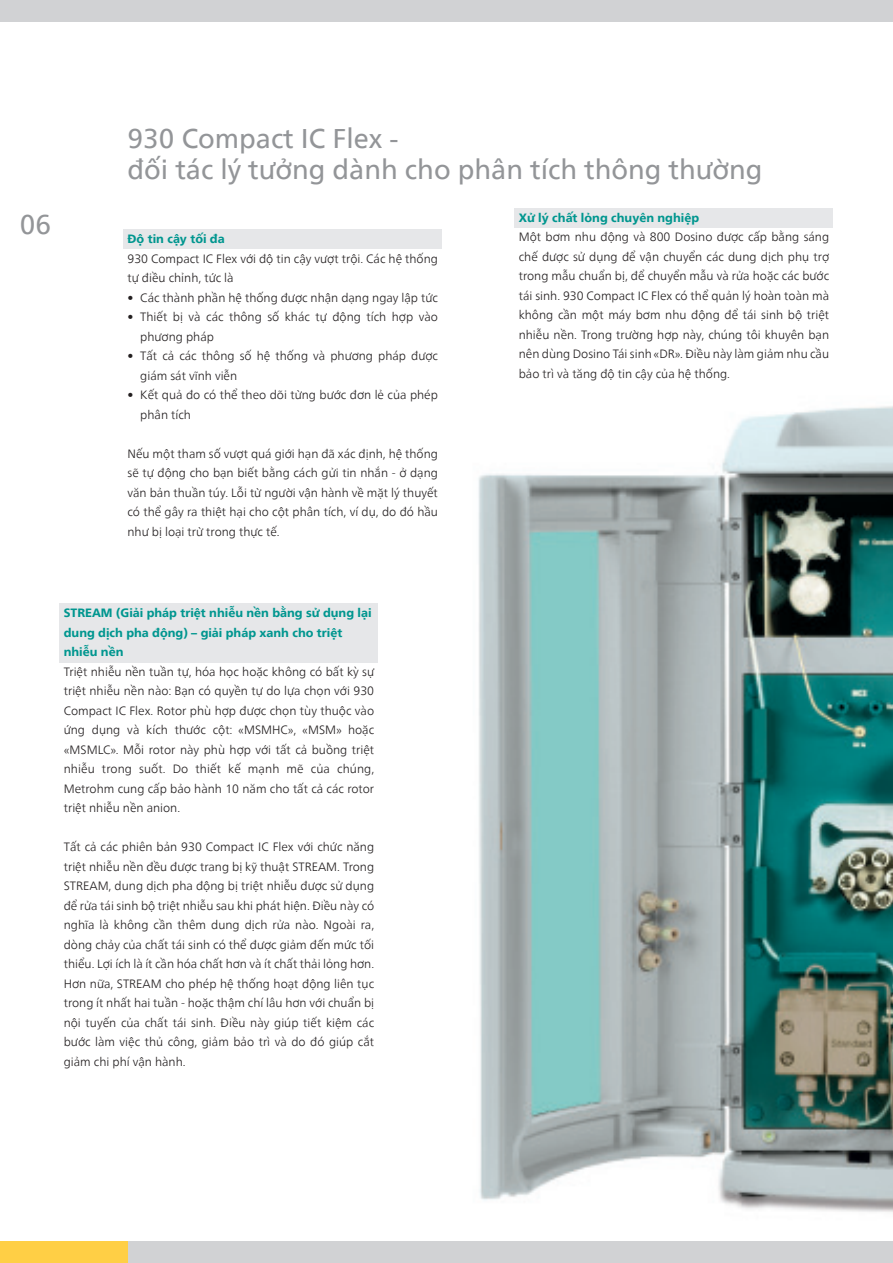
<style>
.page{position:relative;width:893px;height:1263px;background:#fff}
.page>*{position:absolute;margin:0;border:0;box-sizing:border-box;transform-origin:0 0}
.Lead{font:27px "Neue Frutiger World";color:#939598}
.Pagina{font:27px "Neue Frutiger World";color:#939598}
.Lauftext{font:300 12px/19.5px "Neue Frutiger World";color:#231f20}
.Auszeichnungen{font:800 12px/19.5px "Neue Frutiger World";color:#00968f}
.Untertitel{font:800 12px "Neue Frutiger World";color:#00968f}
.s1{font-weight:800}
</style>
<div class="page">
<img style="left:374px;top:406px;width:519px;height:836px">
<div style="left:123px;top:230px;width:319px;height:19px;background:#e6e7e9"></div>
<div style="left:514px;top:208px;width:319px;height:20px;background:#e6e7e9"></div>
<div style="left:60px;top:604px;width:318px;height:59px;background:#e6e7e9"></div>
<div style="left:0;top:1242px;width:893px;height:21px;background:#d1d2d4"></div>
<div style="left:0;top:0;width:893px;height:21px;background:#d1d2d4"></div>
<div style="left:0;top:1242px;width:128px;height:21px;background:#ffcf45"></div>
<p class="Pagina" style="left:20px;top:203px;width:33px">06</p>
<p class="Lead" style="left:128px;top:118px;width:272px">930 Compact IC Flex -</p>
<p class="Lead" style="left:128px;top:148px;width:636px">đối tác lý tưởng dành cho phân tích thông thường</p>
<p class="Untertitel" style="left:128px;top:232px;width:99px">Độ tin cậy tối đa</p>
<p class="Lauftext" style="left:128px;top:249px;width:312px">930 Compact IC Flex với độ tin cậy vượt trội. Các hệ thống tự điều chỉnh, tức là</p>
<p class="Lauftext" style="left:128px;top:288px;width:312px"><span class="s1">•</span> Các thành phần hệ thống được nhận dạng ngay lập tức</p>
<p class="Lauftext" style="left:140px;top:307px;width:299px;text-indent:-13px"><span class="s1">•</span> Thiết bị và các thông số khác tự động tích hợp vào phương pháp</p>
<p class="Lauftext" style="left:140px;top:346px;width:299px;text-indent:-13px"><span class="s1">•</span> Tất cả các thông số hệ thống và phương pháp được giám sát vĩnh viễn</p>
<p class="Lauftext" style="left:140px;top:385px;width:299px;text-indent:-13px"><span class="s1">•</span> Kết quả đo có thể theo dõi từng bước đơn lẻ của phép phân tích</p>
<p class="Lauftext" style="left:128px;top:444px;width:312px;text-align:justify">Nếu một tham số vượt quá giới hạn đã xác định, hệ thống sẽ tự động cho bạn biết bằng cách gửi tin nhắn - ở dạng văn bản thuần túy. Lỗi từ người vận hành về mặt lý thuyết có thể gây ra thiệt hại cho cột phân tích, ví dụ, do đó hầu như bị loại trừ trong thực tế.</p>
<p class="Untertitel" style="left:519px;top:211px;width:182px">Xử lý chất lỏng chuyên nghiệp</p>
<p class="Lauftext" style="left:519px;top:227px;width:312px;text-align:justify">Một bơm nhu động và 800 Dosino được cấp bằng sáng chế được sử dụng để vận chuyển các dung dịch phụ trợ trong mẫu chuẩn bị, để chuyển mẫu và rửa hoặc các bước tái sinh. 930 Compact IC Flex có thể quản lý hoàn toàn mà không cần một máy bơm nhu động để tái sinh bộ triệt nhiễu nền. Trong trường hợp này, chúng tôi khuyên bạn nên dùng Dosino Tái sinh «DR». Điều này làm giảm nhu cầu bảo trì và tăng độ tin cậy của hệ thống.</p>
<p class="Auszeichnungen" style="left:64px;top:603px;width:309px">STREAM (Giải pháp triệt nhiễu nền bằng sử dụng lại dung dịch pha động) – giải pháp xanh cho triệt nhiễu nền</p>
<p class="Lauftext" style="left:64px;top:662px;width:312px;text-align:justify">Triệt nhiễu nền tuần tự, hóa học hoặc không có bất kỳ sự triệt nhiễu nền nào: Bạn có quyền tự do lựa chọn với 930<br>Compact IC Flex. Rotor phù hợp được chọn tùy thuộc vào ứng dụng và kích thước cột: «MSMHC», «MSM» hoặc «MSMLC». Mỗi rotor này phù hợp với tất cả buồng triệt nhiễu trong suốt. Do thiết kế mạnh mẽ của chúng, Metrohm cung cấp bảo hành 10 năm cho tất cả các rotor triệt nhiễu nền anion.</p>
<p class="Lauftext" style="left:64px;top:837px;width:312px;text-align:justify">Tất cả các phiên bản 930 Compact IC Flex với chức năng triệt nhiễu nền đều được trang bị kỹ thuật STREAM. Trong STREAM, dung dịch pha động bị triệt nhiễu được sử dụng để rửa tái sinh bộ triệt nhiễu sau khi phát hiện. Điều này có nghĩa là không cần thêm dung dịch rửa nào. Ngoài ra, dòng chảy của chất tái sinh có thể được giảm đến mức tối thiểu. Lợi ích là ít cần hóa chất hơn và ít chất thải lỏng hơn.<br>Hơn nữa, STREAM cho phép hệ thống hoạt động liên tục trong ít nhất hai tuần - hoặc thậm chí lâu hơn với chuẩn bị nội tuyến của chất tái sinh. Điều này giúp tiết kiệm các bước làm việc thủ công, giảm bảo trì và do đó giúp cắt giảm chi phí vận hành.</p>
</div>
